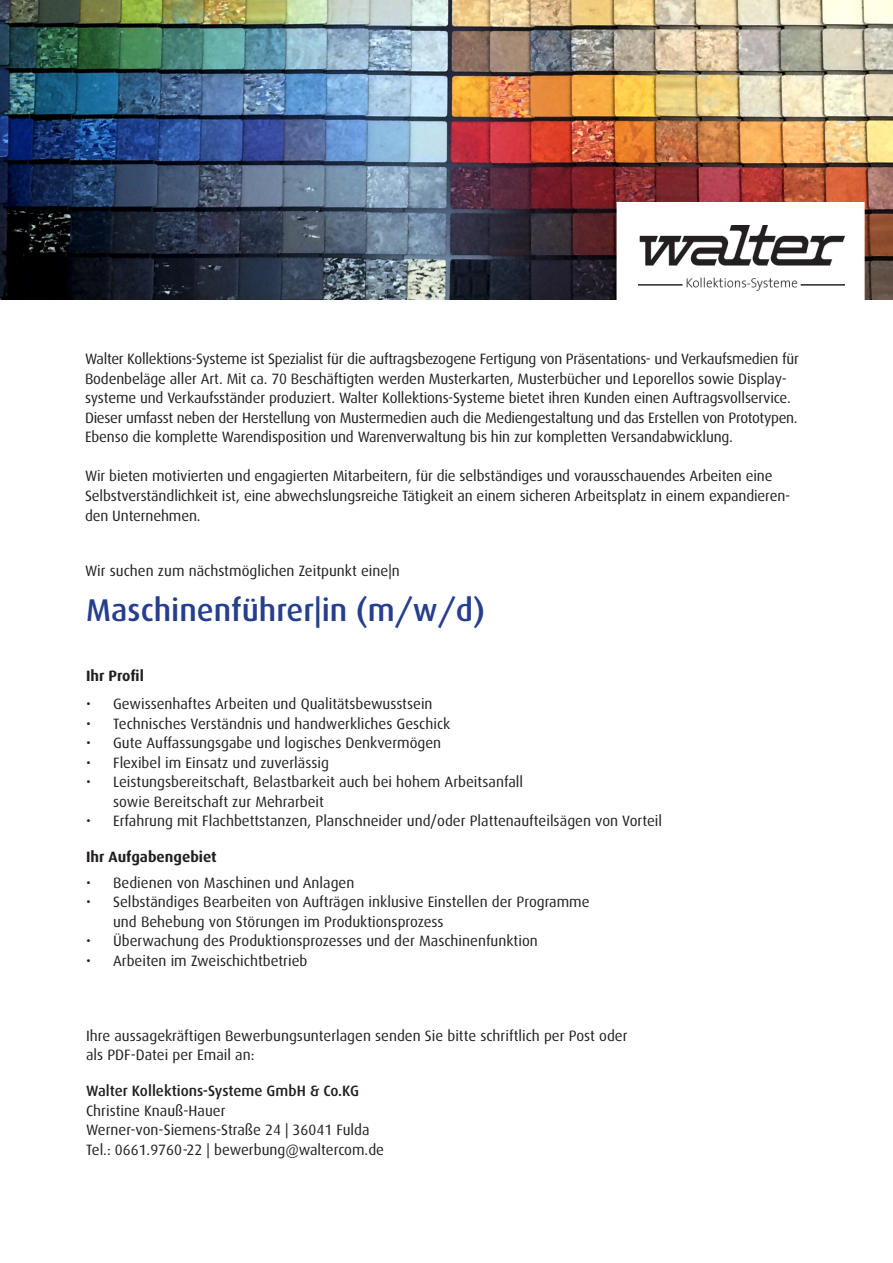
<style>
.page{position:relative;width:893px;height:1263px;background:#fff}
.page>*{position:absolute;margin:0;border:0;box-sizing:border-box;transform-origin:0 0}
.t1{font:500 31.5px "Dax";color:#253f8e}
.t2{font:15px/19.5px "Dax OT";letter-spacing:-.01em;color:#231f20}
.t3{font:500 15px "Dax";color:#231f20}
.t4{font:700 15px "Dax OT";color:#231f20}
</style>
<div class="page">
<img style="left:0;top:0;width:893px;height:300px">
<div style="left:617px;top:202px;width:248px;height:102px;background:#fff"></div>
<img style="left:639px;top:225px;width:205px;height:66px">
<p class="t2" style="left:85px;top:350px;width:715px">Walter Kollektions-Systeme ist Spezialist für die auftragsbezogene Fertigung von Präsentations- und Verkaufsmedien für Bodenbeläge aller Art. Mit ca. 70 Beschäftigten werden Musterkarten, Musterbücher und Leporellos sowie Display&shy;systeme und Verkaufsständer produziert. Walter Kollektions-Systeme bietet ihren Kunden einen Auftragsvollservice.<br>Dieser umfasst neben der Herstellung von Mustermedien auch die Mediengestaltung und das Erstellen von Prototypen.<br>Ebenso die komplette Warendisposition und Warenverwaltung bis hin zur kompletten Versandabwicklung.</p>
<p class="t2" style="left:85px;top:467px;width:707px">Wir bieten motivierten und engagierten Mitarbeitern, für die selbständiges und vorausschauendes Arbeiten eine<br>Selbstverständlichkeit ist, eine abwechslungsreiche Tätigkeit an einem sicheren Arbeitsplatz in einem expandieren&shy;den Unternehmen.</p>
<p class="t2" style="left:85px;top:561px;width:316px">Wir suchen zum nächstmöglichen Zeitpunkt eine|n</p>
<p class="t1" style="left:86px;top:592px;width:400px">Maschinenführer|in (m/w/d)</p>
<p class="t4" style="left:86px;top:667px;width:59px">Ihr Profil</p>
<p class="t2" style="left:86px;top:694px;width:348px">• Gewissenhaftes Arbeiten und Qualitätsbewusstsein</p>
<p class="t2" style="left:86px;top:714px;width:366px">• Technisches Verständnis und handwerkliches Geschick</p>
<p class="t2" style="left:86px;top:733px;width:357px">• Gute Auffassungsgabe und logisches Denkvermögen</p>
<p class="t2" style="left:86px;top:753px;width:244px">• Flexibel im Einsatz und zuverlässig</p>
<p class="t2" style="left:113px;top:772px;width:412px;text-indent:-27px">• Leistungsbereitschaft, Belastbarkeit auch bei hohem Arbeitsanfall sowie Bereitschaft zur Mehrarbeit</p>
<p class="t2" style="left:86px;top:811px;width:577px">• Erfahrung mit Flachbettstanzen, Planschneider und/oder Plattenaufteilsägen von Vorteil</p>
<p class="t4" style="left:86px;top:848px;width:132px">Ihr Aufgabengebiet</p>
<p class="t2" style="left:86px;top:873px;width:270px">• Bedienen von Maschinen und Anlagen</p>
<p class="t2" style="left:113px;top:892px;width:478px;text-indent:-27px">• Selbständiges Bearbeiten von Aufträgen inklusive Einstellen der Programme und Behebung von Störungen im Produktionsprozess</p>
<p class="t2" style="left:86px;top:931px;width:453px">• Überwachung des Produktionsprozesses und der Maschinenfunktion</p>
<p class="t2" style="left:86px;top:951px;width:223px">• Arbeiten im Zweischichtbetrieb</p>
<p class="t2" style="left:86px;top:1026px;width:543px">Ihre aussagekräftigen Bewerbungsunterlagen senden Sie bitte schriftlich per Post oder</p>
<p class="t2" style="left:86px;top:1045px;width:170px">als PDF-Datei per Email an:</p>
<p class="t3" style="left:86px;top:1082px;width:275px">Walter Kollektions-Systeme GmbH &amp; Co.KG</p>
<p class="t2" style="left:86px;top:1101px;width:141px">Christine Knauß-Hauer</p>
<p class="t2" style="left:86px;top:1120px;width:285px">Werner-von-Siemens-Straße 24 | 36041 Fulda</p>
<p class="t2" style="left:86px;top:1140px;width:299px">Tel.: 0661.9760-22 | bewerbung@waltercom.de</p>
</div>
